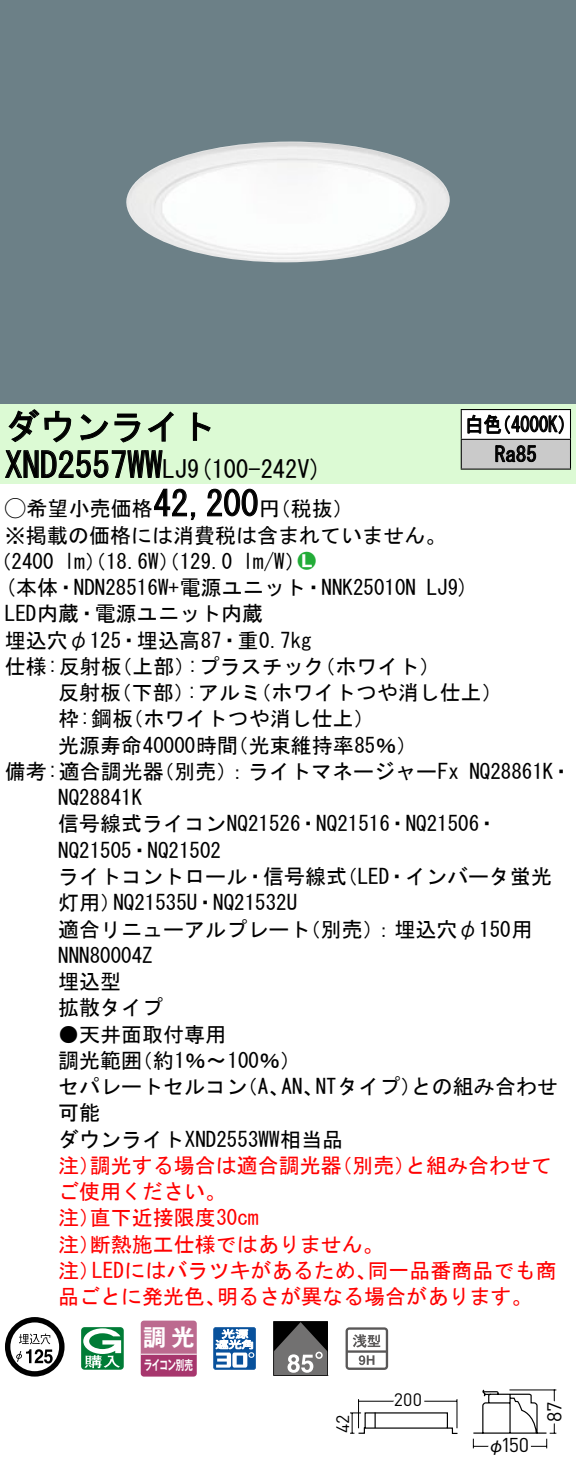
<style>
.page{position:relative;width:576px;height:1471px;background:#fff}
.page>*{position:absolute;margin:0;border:0;box-sizing:border-box;transform-origin:0 0}
.t1{font:35px "MS Gothic";color:#000}
.t2{font:24.5px "MS Gothic";color:#000}
.t3{font:23.1px "Gothic MB101 Pro De Bold 90 pv RKSJ H";color:#fff}
.t4{font:21px/26.2px "MS Gothic";color:#000}
.t5{font:21px/26.2px "MS Gothic";color:#f00}
.t6{font:21px/29.8px "MS Gothic";color:#000;scale:.88 1}
.t7{font:21px "Ford Classification 1";color:#23ac38}
.t8{font:19.95px "DINOT";color:#000}
.t9{font:17.85px "DINOT";color:#000}
.t10{font:17.5px "Gothic BBB Pro Medium 90 pv RKSJ H";color:#000}
.t11{font:13.3px "Gothic MB101 Pro De Bold 90 pv RKSJ H";letter-spacing:-.05em;color:#fff;scale:.65 1}
.s1{font-size:24.5px}
.s2{font-family:"Ford Classification 1"}
.s3{color:#fff}
</style>
<div class="page">
<div style="left:0;top:0;width:575px;height:404px;background:#6c8087"></div>
<img style="left:126px;top:142px;width:324px;height:120px">
<div style="left:0;top:404px;width:575px;height:79px;background:#dcfad4"></div>
<svg style="left:8px;top:409px;width:64px;height:34px"></svg>
<svg style="left:80px;top:413px;width:60px;height:30px"></svg>
<svg style="left:148px;top:411px;width:25px;height:31px"></svg>
<svg style="left:192px;top:412px;width:19px;height:29px"></svg>
<svg style="left:5px;top:450px;width:158px;height:28px"></svg>
<svg style="left:154px;top:488px;width:42px;height:32px"></svg>
<svg style="left:207px;top:488px;width:51px;height:29px"></svg>
<svg style="left:5px;top:1317px;width:59px;height:59px"></svg>
<svg style="left:81px;top:1327px;width:43px;height:42px"></svg>
<svg style="left:140px;top:1320px;width:56px;height:56px;background:#b65c86"></svg>
<hr style="left:141px;top:1353px;width:55px;height:1px;background:#fff">
<svg style="left:213px;top:1327px;width:43px;height:42px"></svg>
<svg style="left:273px;top:1321px;width:55px;height:54px;background:#5d5c5c"></svg>
<svg style="left:345px;top:1327px;width:43px;height:42px"></svg>
<div style="left:461px;top:409px;width:109px;height:30px;background:#fff"></div>
<div style="left:461px;top:439px;width:109px;height:30px;background:#cacaca"></div>
<hr style="left:460px;top:409px;width:110px;height:1px;background:#000">
<hr style="left:569px;top:410px;width:2px;height:29px;background:#000">
<hr style="left:460px;top:439px;width:110px;height:1px;background:#000">
<svg style="left:460px;top:410px;width:1px;height:58px"></svg>
<hr style="left:569px;top:440px;width:2px;height:28px;background:#000">
<hr style="left:460px;top:468px;width:110px;height:2px;background:#000">
<svg style="left:467px;top:414px;width:96px;height:20px"></svg>
<svg style="left:495px;top:445px;width:41px;height:17px"></svg>
<svg style="left:472px;top:1389px;width:85px;height:60px"></svg>
<svg style="left:350px;top:1399px;width:108px;height:35px"></svg>
<h1 class="t1" style="left:5px;top:409px;width:212px">ダウンライト</h1>
<p class="t2" style="left:187px;top:456px;width:136px">(9 100-242 (V</p>
<h1 class="t1" style="left:5px;top:447px;width:184px">XND2557WW<span class="s1">LJ</span></h1>
<h1 class="t1" style="left:153px;top:486px;width:106px">42,200</h1>
<p class="t4" style="left:5px;top:495px;width:442px"><span class="s2">A</span>希望小売価格<br>※掲載の価格には消費税は含まれていません。</p>
<p class="t7" style="left:298px;top:550px;width:19px">2<span class="s3">7</span></p>
<p class="t4" style="left:259px;top:495px;width:96px">（円税抜(</p>
<p class="t4" style="left:243px;top:548px;width:64px">l m (W/</p>
<p class="t4" style="left:-9px;top:548px;width:65px">（2400</p>
<p class="t4" style="left:64px;top:548px;width:169px">lm）（18.6 ）（W 129.0</p>
<p class="t6" style="left:494px;top:409px;width:49px;text-indent:-30px">白色<br>Ra85</p>
<p class="t6" style="left:492px;top:409px;width:96px">（4000 (K</p>
<p class="t4" style="left:5px;top:574px;width:412px">(本体・NDN28516 +W 電源ユニット・NNK25010N</p>
<p class="t4" style="left:5px;top:600px;width:259px">LED内蔵・電源ユニット内蔵</p>
<p class="t4" style="left:5px;top:627px;width:308px">埋込穴φ125・埋込高87・重0.7kg</p>
<p class="t4" style="left:314px;top:653px;width:127px">（ホワイト(</p>
<p class="t4" style="left:426px;top:574px;width:44px">LJ (9</p>
<p class="t4" style="left:187px;top:653px;width:139px">:プラスチック</p>
<p class="t4" style="left:5px;top:653px;width:118px">仕様:反射板</p>
<p class="t4" style="left:111px;top:653px;width:85px">（上部）</p>
<p class="t4" style="left:58px;top:679px;width:64px">反射板</p>
<p class="t4" style="left:111px;top:679px;width:85px">（下部）</p>
<p class="t4" style="left:187px;top:679px;width:76px">:アルミ</p>
<p class="t4" style="left:250px;top:679px;width:253px">（ホワイトつや消し仕上(</p>
<p class="t4" style="left:58px;top:705px;width:76px">枠:鋼板</p>
<p class="t4" style="left:122px;top:705px;width:253px">（ホワイトつや消し仕上(</p>
<p class="t4" style="left:58px;top:732px;width:181px">光源寿命40000時間</p>
<p class="t4" style="left:227px;top:732px;width:191px">（光束維持率85％(</p>
<p class="t4" style="left:153px;top:758px;width:307px">（別売：）ライトマネージャーFx</p>
<p class="t4" style="left:5px;top:758px;width:160px">備考:適合調光器</p>
<p class="t4" style="left:58px;top:784px;width:85px">NQ28841K</p>
<p class="t4" style="left:58px;top:810px;width:441px">信号線式ライコンNQ21526・NQ21516・NQ21506・</p>
<p class="t4" style="left:58px;top:837px;width:164px">NQ21505・NQ21502</p>
<p class="t4" style="left:336px;top:863px;width:217px">（LED・インバータ蛍光</p>
<p class="t4" style="left:469px;top:758px;width:104px">NQ28861 ・K</p>
<p class="t4" style="left:58px;top:863px;width:290px;text-align:center">ライトコントロール・信号線式<br>NQ21535 ・U NQ21532U</p>
<p class="t4" style="left:58px;top:889px;width:64px">灯用）</p>
<p class="t4" style="left:58px;top:915px;width:253px">適合リニューアルプレート<br>NNN80004Z<br>埋込型<br>拡散タイプ</p>
<p class="t4" style="left:132px;top:1020px;width:171px;text-indent:-73px">●天井面取付専用<br>（約1％〜100％(</p>
<p class="t4" style="left:300px;top:915px;width:234px">（別売：）埋込穴φ150用</p>
<p class="t4" style="left:58px;top:1047px;width:85px">調光範囲</p>
<p class="t4" style="left:315px;top:1073px;width:107px">NTタイプ）</p>
<p class="t4" style="left:411px;top:1073px;width:148px">との組み合わせ</p>
<p class="t4" style="left:58px;top:1073px;width:286px">セパレートセルコン<br>可能<br>ダウンライトXND2553WW相当品</p>
<p class="t4" style="left:237px;top:1073px;width:54px">（、A</p>
<p class="t4" style="left:281px;top:1073px;width:43px">AN、</p>
<p class="t5" style="left:90px;top:1152px;width:253px">調光する場合は適合調光器</p>
<p class="t5" style="left:331px;top:1152px;width:85px">（別売）</p>
<p class="t5" style="left:405px;top:1152px;width:148px">と組み合わせて</p>
<p class="t5" style="left:58px;top:1152px;width:43px">注）</p>
<p class="t5" style="left:58px;top:1178px;width:169px">ご使用ください。</p>
<p class="t5" style="left:90px;top:1204px;width:170px">直下近接限度30cm</p>
<p class="t5" style="left:90px;top:1204px;width:295px;text-indent:-32px">注）<br>断熱施工仕様ではありません。</p>
<p class="t5" style="left:58px;top:1230px;width:43px">注）</p>
<p class="t5" style="left:92px;top:1257px;width:286px">LEDにはバラツキがあるため、</p>
<p class="t5" style="left:367px;top:1257px;width:190px">同一品番商品でも商</p>
<p class="t5" style="left:58px;top:1257px;width:43px">注）</p>
<p class="t5" style="left:58px;top:1283px;width:169px">品ごとに発光色、</p>
<p class="t5" style="left:217px;top:1283px;width:317px">明るさが異なる場合があります。</p>
<p class="t3" style="left:143px;top:1317px;width:53px">調光</p>
<p class="t11" style="left:144px;top:1354px;width:77px">ライコン別売</p>
<p class="t9" style="left:330px;top:1432px;width:20px;rotate:-90deg">42</p>
<p class="t9" style="left:393px;top:1387px;width:30px">200</p>
<p class="t8" style="left:500px;top:1431px;width:30px">150</p>
<p class="t10" style="left:487px;top:1430px;width:19px">φ</p>
<p class="t8" style="left:540px;top:1421px;width:21px;rotate:-90deg">87</p>
</div>
